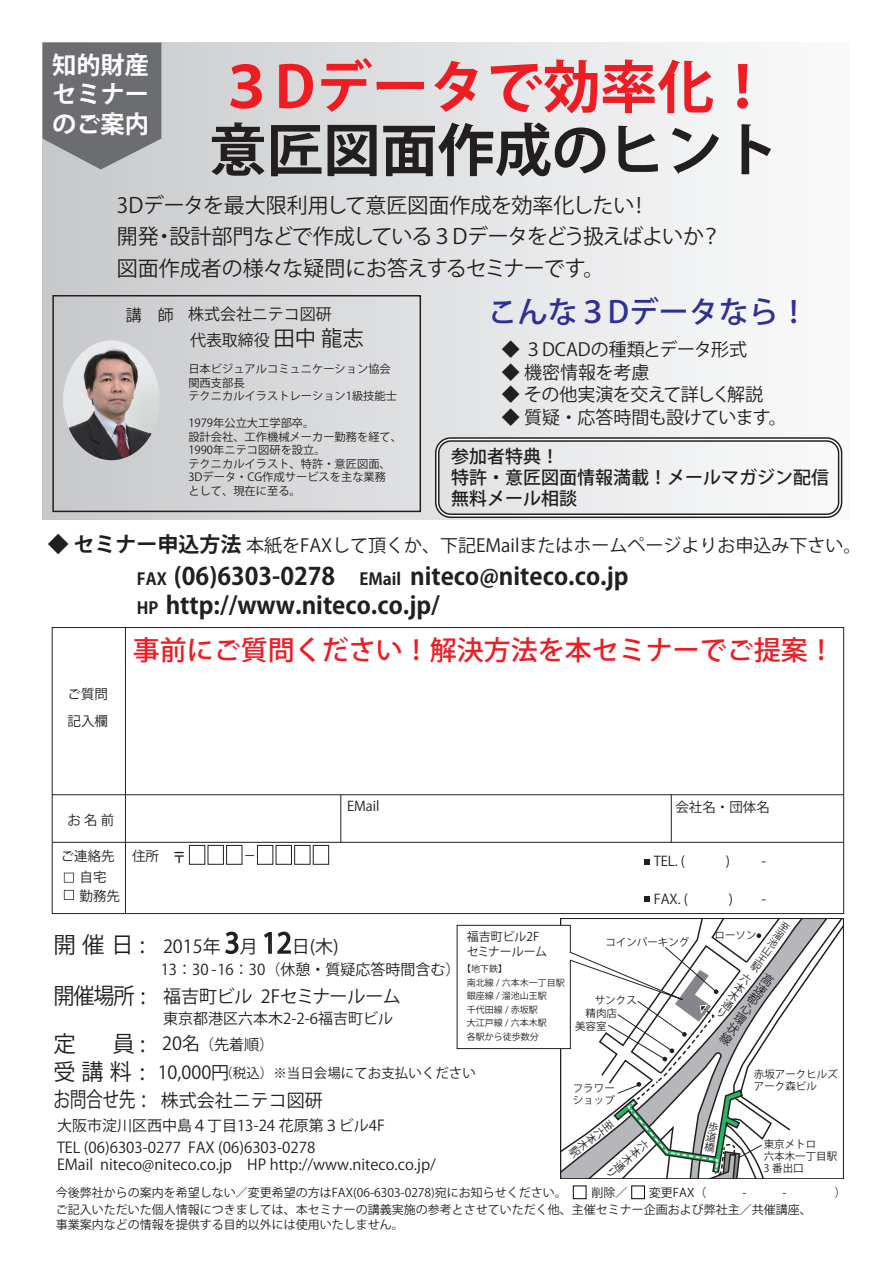
<style>
.page{position:relative;width:893px;height:1263px;background:#fff}
.page>*{position:absolute;margin:0;border:0;box-sizing:border-box;transform-origin:0 0}
.t1{font:700 57px "Koz Go Pr 6 N";color:#ee1d23}
.t2{font:700 57px "Koz Go Pr 6 N";color:#231f20}
.t3{font:500 30px "Koz Go Pr 6 N";color:#2e3092}
.t4{font:500 27px "Koz Go Pr 6 N";color:#ee1d23}
.t5{font:700 24.3px/29.1px "Koz Go Pr 6 N";color:#fff;text-align:justify}
.t6{font:700 24px/28.8px "Koz Go Pr 6 N";color:#231f20}
.t7{font:22.5px/28.2px "Koz Go Pr 6 N";color:#231f20;text-align:right}
.t8{font:22.5px/47.7px "Koz Go Pr 6 N";color:#231f20;scale:.94 1}
.t9{font:21px/31.5px "Koz Go Pr 6 N";letter-spacing:-.02em;color:#231f20}
.t10{font:21px "Koz Go Pr 6 N";letter-spacing:-.02em;color:#231f20;scale:.8 1}
.t11{font:18px "Koz Go Pr 6 N";color:#231f20}
.t12{font:500 18px/21px "Koz Go Pr 6 N";color:#231f20}
.t13{font:18px "Koz Go Pr 6 N";letter-spacing:-.03em;color:#231f20}
.t14{font:18px "Koz Go Pr 6 N";letter-spacing:-.02em;color:#231f20}
.t15{font:16.05px "Koz Go Pr 6 N";color:#231f20}
.t16{font:15px/17.2px "Koz Go Pr 6 N";color:#231f20}
.t17{font:13.5px/27px "Koz Go Pr 6 N";color:#231f20}
.t18{font:12px/12px "Koz Go Pr 6 N";color:#231f20}
.t19{font:11.25px/13.5px "Koz Go Pr 6 N";color:#231f20}
.t20{font:10.5px/10.5px "Koz Go Pr 6 N";color:#231f20}
.t21{font:9.75px/9.8px "Koz Go Pr 6 N";color:#231f20;text-align:justify}
.t22{font:9px/13.5px "Koz Go Pro";color:#231f20}
.s1{font-size:21.3px}
.s2{font-weight:700;font-size:21px}
.s3{font-size:16.5px}
.s4{font-size:27px}
.s5{font-size:22.5px}
.s6{font-size:18px}
</style>
<div class="page">
<div style="left:43px;top:43px;width:807px;height:476px;background:linear-gradient(to right,#c7c8cb,#fbfcfc)"></div>
<svg style="left:43px;top:43px;width:118px;height:126px"></svg>
<svg style="left:225px;top:931px;width:14px;height:23px"></svg>
<svg style="left:264px;top:931px;width:27px;height:23px"></svg>
<div style="left:573px;top:1185px;width:13px;height:14px;border:1px solid #030303"></div>
<div style="left:631px;top:1185px;width:14px;height:14px;border:1px solid #030303"></div>
<img style="left:63px;top:340px;width:97px;height:120px">
<div style="left:52px;top:295px;width:369px;height:217px;border:2px solid #231f20"></div>
<svg style="left:64px;top:873px;width:10px;height:10px"></svg>
<svg style="left:64px;top:890px;width:10px;height:10px"></svg>
<svg style="left:174px;top:852px;width:10px;height:11px"></svg>
<svg style="left:644px;top:859px;width:6px;height:5px"></svg>
<hr style="left:52px;top:842px;width:792px;height:1px;background:#231f20">
<hr style="left:52px;top:794px;width:792px;height:1px;background:#231f20">
<hr style="left:125px;top:627px;width:1px;height:287px;background:#231f20">
<hr style="left:340px;top:795px;width:1px;height:47px;background:#231f20">
<hr style="left:671px;top:795px;width:1px;height:47px;background:#231f20">
<div style="left:189px;top:845px;width:16px;height:20px;border:1px solid #231f20"></div>
<div style="left:208px;top:845px;width:16px;height:20px;border:1px solid #231f20"></div>
<div style="left:226px;top:845px;width:16px;height:20px;border:1px solid #231f20"></div>
<div style="left:257px;top:845px;width:16px;height:20px;border:1px solid #231f20"></div>
<div style="left:276px;top:845px;width:16px;height:20px;border:1px solid #231f20"></div>
<div style="left:294px;top:845px;width:16px;height:20px;border:1px solid #231f20"></div>
<div style="left:313px;top:845px;width:16px;height:20px;border:1px solid #231f20"></div>
<svg style="left:644px;top:896px;width:6px;height:6px"></svg>
<div style="left:435px;top:437px;width:407px;height:81px;border:4px solid #231f20;border-radius:14px"></div>
<div style="left:436px;top:439px;width:405px;height:77px;border:2px solid #fff;border-radius:14px"></div>
<svg style="left:456px;top:918px;width:388px;height:261px"></svg>
<h3 class="t5" style="left:52px;top:51px;width:99px">知的財産セミナーのご案内</h3>
<h1 class="t1" style="left:218px;top:55px;width:555px">３Dデータで効率化！</h1>
<h1 class="t2" style="left:209px;top:118px;width:572px">意匠図面作成のヒント</h1>
<h3 class="t9" style="left:117px;top:190px;width:606px">3Dデータを最大限利用して意匠図面作成を効率化したい！<br>開発・設計部門などで作成している３Dデータをどう扱えばよいか？図面作成者の様々な疑問にお答えするセミナーです。</h3>
<h2 class="t3" style="left:488px;top:295px;width:323px">こんな３Dデータなら！</h2>
<h3 class="t15" style="left:126px;top:305px;width:208px">講　師 株式会社ニテコ図研</h3>
<h3 class="t15" style="left:190px;top:331px;width:175px">代表取締役 <span class="s1">田中 龍志</span></h3>
<p class="t19" style="left:188px;top:363px;width:210px">日本ビジュアルコミュニケーション協会関西支部長<br>テクニカルイラストレーション1級技能士</p>
<p class="t19" style="left:188px;top:417px;width:215px">1979年公立大工学部卒。<br>設計会社、工作機械メーカー勤務を経て、<br>1990年ニテコ図研を設立。<br>テクニカルイラスト、特許・意匠図面、<br>3Dデータ・CG作成サービスを主な業務<br>として、現在に至る。</p>
<h3 class="t11" style="left:502px;top:339px;width:247px">◆ ３DCADの種類とデータ形式</h3>
<h3 class="t11" style="left:502px;top:362px;width:149px">◆ 機密情報を考慮</h3>
<h3 class="t14" style="left:502px;top:384px;width:263px">◆ その他実演を交えて詳しく解説</h3>
<h3 class="t13" style="left:502px;top:407px;width:287px">◆ 質疑 ・ 応答時間も設けています。</h3>
<h3 class="t12" style="left:451px;top:446px;width:380px">参加者特典！<br>特許・意匠図面情報満載！メールマガジン配信無料メール相談</h3>
<h3 class="t11" style="left:48px;top:536px;width:815px"><span class="s2">◆ セミナー申込方法</span> 本紙をFAXして頂くか、下記EMailまたはホームページよりお申込み下さい。</h3>
<h3 class="t6" style="left:137px;top:563px;width:493px"><span class="s3">FAX</span> (06)6303-0278　<span class="s3">EMail</span> niteco@niteco.co.jp<br><span class="s3">HP</span> http://www.niteco.co.jp/</h3>
<p class="t17" style="left:68px;top:680px;width:42px">ご質問記入欄</p>
<h3 class="t4" style="left:133px;top:635px;width:704px">事前にご質問ください！解決方法を本セミナーでご提案！</h3>
<p class="t17" style="left:68px;top:807px;width:48px">お 名 前</p>
<p class="t17" style="left:61px;top:842px;width:55px">ご連絡先</p>
<p class="t17" style="left:80px;top:868px;width:42px;line-height:18.6px">自宅勤務先</p>
<p class="t17" style="left:347px;top:793px;width:34px">EMail</p>
<p class="t17" style="left:675px;top:793px;width:96px">会社名・団体名</p>
<p class="t17" style="left:132px;top:842px;width:28px">住所</p>
<p class="t17" style="left:654px;top:848px;width:33px">TEL. (</p>
<p class="t17" style="left:726px;top:848px;width:6px">)</p>
<p class="t17" style="left:761px;top:848px;width:6px">-</p>
<p class="t17" style="left:654px;top:886px;width:36px">FAX. (</p>
<p class="t17" style="left:729px;top:886px;width:6px">)</p>
<p class="t17" style="left:761px;top:886px;width:6px">-</p>
<p class="t18" style="left:467px;top:930px;width:82px;line-height:14.4px">福吉町ビル2Fセミナールーム</p>
<p class="t22" style="left:467px;top:962px;width:99px;text-indent:-4px">【地下鉄】<br>南北線 / 六本木一丁目駅銀座線 / 溜池山王駅<br>千代田線 / 赤坂駅<br>大江戸線 / 六本木駅<br>各駅から徒歩数分</p>
<h3 class="t11" style="left:163px;top:936px;width:195px">2015年 <span class="s4">3</span>月 <span class="s4">12</span>日(木)　</h3>
<h3 class="t11" style="left:163px;top:986px;width:239px">福吉町ビル 2Fセミナールーム</h3>
<h3 class="t7" style="left:53px;top:931px;width:93px">開 催 日 :</h3>
<h3 class="t8" style="left:53px;top:973px;width:99px">開催場所 :定</h3>
<p class="t20" style="left:605px;top:937px;width:85px">コインパーキング</p>
<p class="t16" style="left:161px;top:961px;width:301px">13：30 -16：30（休憩・質疑応答時間含む）</p>
<p class="t20" style="left:595px;top:995px;width:43px">サンクス</p>
<p class="t20" style="left:575px;top:1006px;width:44px;line-height:13.4px;text-indent:11px">精肉店美容室</p>
<p class="t16" style="left:163px;top:1010px;width:232px">東京都港区六本木2-2-6福吉町ビル</p>
<h3 class="t7" style="left:53px;top:1030px;width:93px">員 :<br>受 講 料 :</h3>
<h3 class="t10" style="left:53px;top:1088px;width:117px">お問合せ先 <span class="s5">:</span></h3>
<p class="t16" style="left:57px;top:1117px;width:329px">大阪市淀川区西中島４丁目13-24 花原第３ビル4F</p>
<p class="t16" style="left:162px;top:1037px;width:113px"><span class="s6">20名</span>（先着順）</p>
<p class="t17" style="left:158px;top:1059px;width:320px"><span class="s6">10,000円</span>（税込）※当日会場にてお支払いください</p>
<p class="t20" style="left:573px;top:1083px;width:43px;line-height:12px">フラワーショップ</p>
<h3 class="t11" style="left:161px;top:1090px;width:163px">株式会社ニテコ図研</h3>
<p class="t20" style="left:609px;top:1119px;width:7px;text-align:justify;rotate:53deg">至六本木駅</p>
<p class="t20" style="left:644px;top:1138px;width:7px;text-align:justify;rotate:49deg">六本木通り</p>
<p class="t16" style="left:57px;top:1139px;width:380px">TEL (06)6303-0277 FAX (06)6303-0278<br>EMail niteco@niteco.co.jp　HP http://www.niteco.co.jp/</p>
<p class="t21" style="left:782px;top:920px;width:7px;rotate:35deg">至溜池山王駅</p>
<p class="t20" style="left:714px;top:930px;width:43px">ローソン</p>
<p class="t18" style="left:766px;top:971px;width:8px;text-align:justify;rotate:35deg">高速都心環状線</p>
<p class="t20" style="left:744px;top:971px;width:7px;text-align:justify;rotate:35deg">六本木通り</p>
<p class="t20" style="left:754px;top:1068px;width:85px;line-height:12px">赤坂アークヒルズアーク森ビル</p>
<p class="t20" style="left:764px;top:1138px;width:75px;line-height:12px">東京メトロ<br>六本木一丁目駅<br>3 番出口</p>
<p class="t18" style="left:56px;top:1184px;width:757px;line-height:17.4px">今後弊社からの案内を希望しない／変更希望の方はFAX(06-6303-0278)宛にお知らせください。<br>ご記入いただいた個人情報につきましては、本セミナーの講義実施の参考とさせていただく他、主催セミナー企画および弊社主／共催講座、</p>
<p class="t18" style="left:56px;top:1218px;width:350px">事業案内などの情報を提供する目的以外には使用いたしません。</p>
<p class="t18" style="left:591px;top:1187px;width:37px">削除／</p>
</div>
